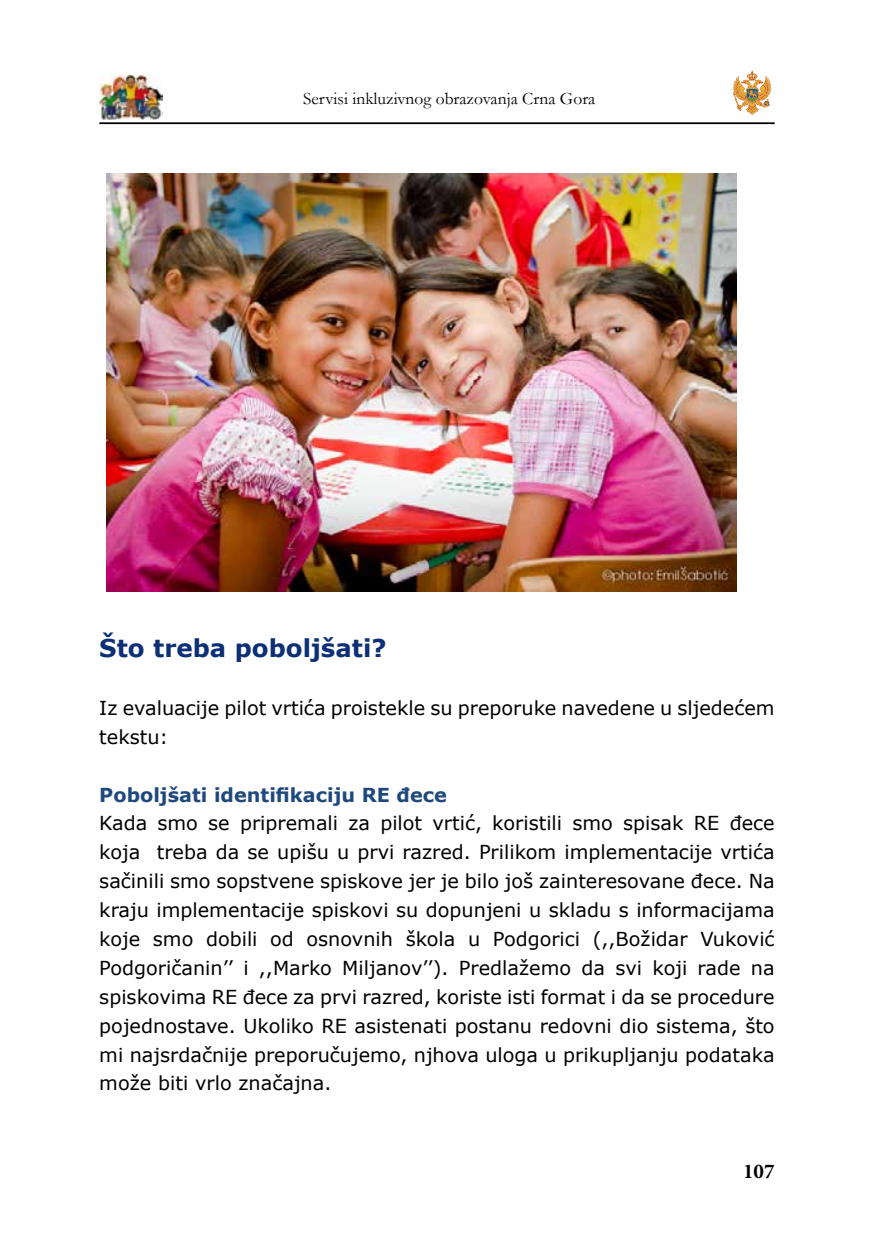
<style>
.page{position:relative;width:874px;height:1241px;background:#fff}
.page>*{position:absolute;margin:0;border:0;box-sizing:border-box;transform-origin:0 0}
.t1{font:700 24.5px "Verdana";color:#0d2f76}
.t2{font:700 21px "Minion Pro";color:#000}
.t3{font:19.25px/28.9px "Verdana";color:#000}
.t4{font:700 19.25px "Verdana";color:#1f497d}
.t5{font:17.5px "Garamond";color:#000}
</style>
<div class="page">
<hr style="left:99px;top:122px;width:675px;height:2px;background:#000">
<img style="left:99px;top:74px;width:63px;height:45px">
<svg style="left:733px;top:71px;width:37px;height:44px"></svg>
<img style="left:106px;top:174px;width:630px;height:417px">
<p class="t5" style="left:303px;top:87px;width:293px">Servisi inkluzivnog obrazovanja Crna Gora</p>
<p class="t1" style="left:99px;top:630px;width:288px">Što treba poboljšati?</p>
<p class="t3" style="left:99px;top:693px;width:676px">Iz evaluacije pilot vrtića proistekle su preporuke navedene u sljedećem tekstu:</p>
<p class="t4" style="left:99px;top:780px;width:349px">Poboljšati identifikaciju RE đece</p>
<p class="t3" style="left:99px;top:808px;width:676px;text-align:justify">Kada smo se pripremali za pilot vrtić, koristili smo spisak RE đece koja treba da se upišu u prvi razred. Prilikom implementacije vrtića sačinili smo sopstvene spiskove jer je bilo još zainteresovane đece. Na kraju implementacije spiskovi su dopunjeni u skladu s informacijama koje smo dobili od osnovnih škola u Podgorici (,,Božidar Vuković Podgoričanin’’ i ,,Marko Miljanov’’). Predlažemo da svi koji rade na spiskovima RE đece za prvi razred, koriste isti format i da se procedure pojednostave. Ukoliko RE asistenati postanu redovni dio sistema, što mi najsrdačnije preporučujemo, njhova uloga u prikupljanju podataka može biti vrlo značajna.</p>
<p class="t2" style="left:742px;top:1156px;width:33px">107</p>
</div>
